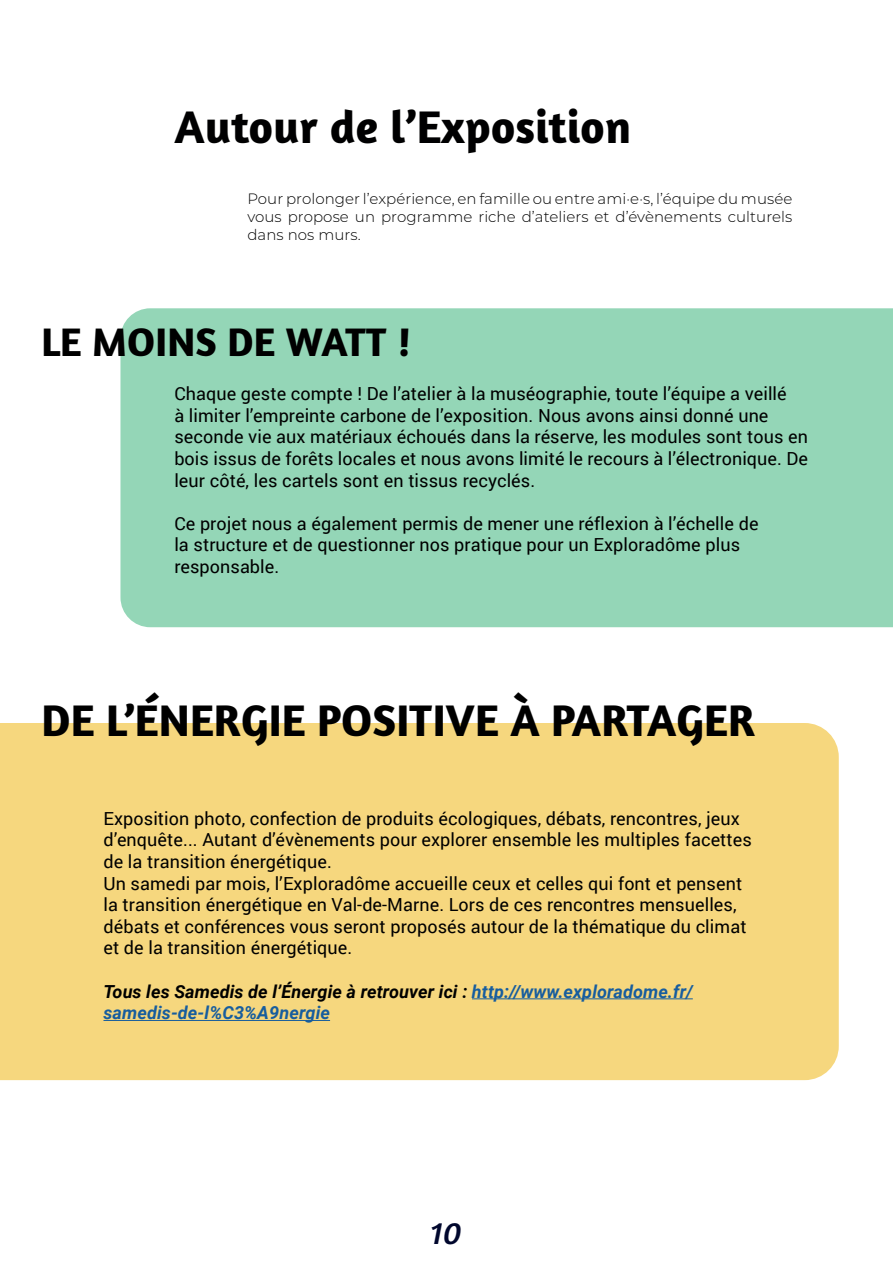
<style>
.page{position:relative;width:893px;height:1263px;background:#fff}
.page>*{position:absolute;margin:0;border:0;box-sizing:border-box;transform-origin:0 0}
.Les_gros_titres{font:700 46.5px "Amaranth";letter-spacing:.005em;color:#000001}
.Les_gros_titres-2{font:700 45px "Amaranth";letter-spacing:.005em;color:#000}
.Les_gros_titres-3{font:700 40.5px "Amaranth";letter-spacing:.005em;color:#000}
.t1{font:italic 33px "Amaranth";color:#00072d}
.texte_courants_bleus{font:18px/21.6px "Roboto";letter-spacing:.005em;color:#000}
.texte_courants_bleus-2{font:italic 700 18px/21.6px "Roboto";letter-spacing:.005em;color:#175d9e}
.texte_courant{font:300 15px/18px "Montserrat";letter-spacing:.005em;color:#000001;text-align:justify}
.s1{color:#000}
</style>
<div class="page">
<div style="left:0;top:723px;width:839px;height:357px;background:#f6d77e"></div>
<div style="left:120px;top:308px;width:773px;height:319px;background:#94d6b7"></div>
<hr style="left:472px;top:998px;width:221px;height:1px;background:#175d9e">
<hr style="left:103px;top:1020px;width:227px;height:1px;background:#175d9e">
<p class="Les_gros_titres" style="left:175px;top:98px;width:458px">Autour de l’Exposition</p>
<p class="texte_courant" style="left:247px;top:190px;width:546px">Pour prolonger l’expérience, en famille ou entre ami·e·s, l’équipe du musée vous propose un programme riche d’ateliers et d’évènements culturels dans nos murs.</p>
<p class="Les_gros_titres-3" style="left:41px;top:317px;width:371px">LE MOINS DE WATT !</p>
<p class="texte_courants_bleus" style="left:174px;top:382px;width:635px">Chaque geste compte ! De l’atelier à la muséographie, toute l’équipe a veillé<br>à limiter l’empreinte carbone de l’exposition. Nous avons ainsi donné une seconde vie aux matériaux échoués dans la réserve, les modules sont tous en bois issus de forêts locales et nous avons limité le recours à l’électronique. De leur côté, les cartels sont en tissus recyclés.</p>
<p class="texte_courants_bleus" style="left:174px;top:512px;width:586px">Ce projet nous a également permis de mener une réflexion à l’échelle de la structure et de questionner nos pratique pour un Exploradôme plus responsable.</p>
<p class="Les_gros_titres-2" style="left:41px;top:692px;width:715px">DE L’ÉNERGIE POSITIVE À PARTAGER</p>
<p class="texte_courants_bleus" style="left:103px;top:807px;width:650px">Exposition photo, confection de produits écologiques, débats, rencontres, jeux d’enquête... Autant d’évènements pour explorer ensemble les multiples facettes de la transition énergétique.</p>
<p class="texte_courants_bleus" style="left:103px;top:872px;width:645px">Un samedi par mois, l’Exploradôme accueille ceux et celles qui font et pensent la transition énergétique en Val-de-Marne. Lors de ces rencontres mensuelles, débats et conférences vous seront proposés autour de la thématique du climat et de la transition énergétique.</p>
<p class="texte_courants_bleus-2" style="left:103px;top:980px;width:591px"><span class="s1">Tous les Samedis de l’Énergie à retrouver ici :</span> http://www.exploradome.fr/ samedis-de-l%C3%A9nergie</p>
<h3 class="t1" style="left:431px;top:1214px;width:33px">10</h3>
</div>
